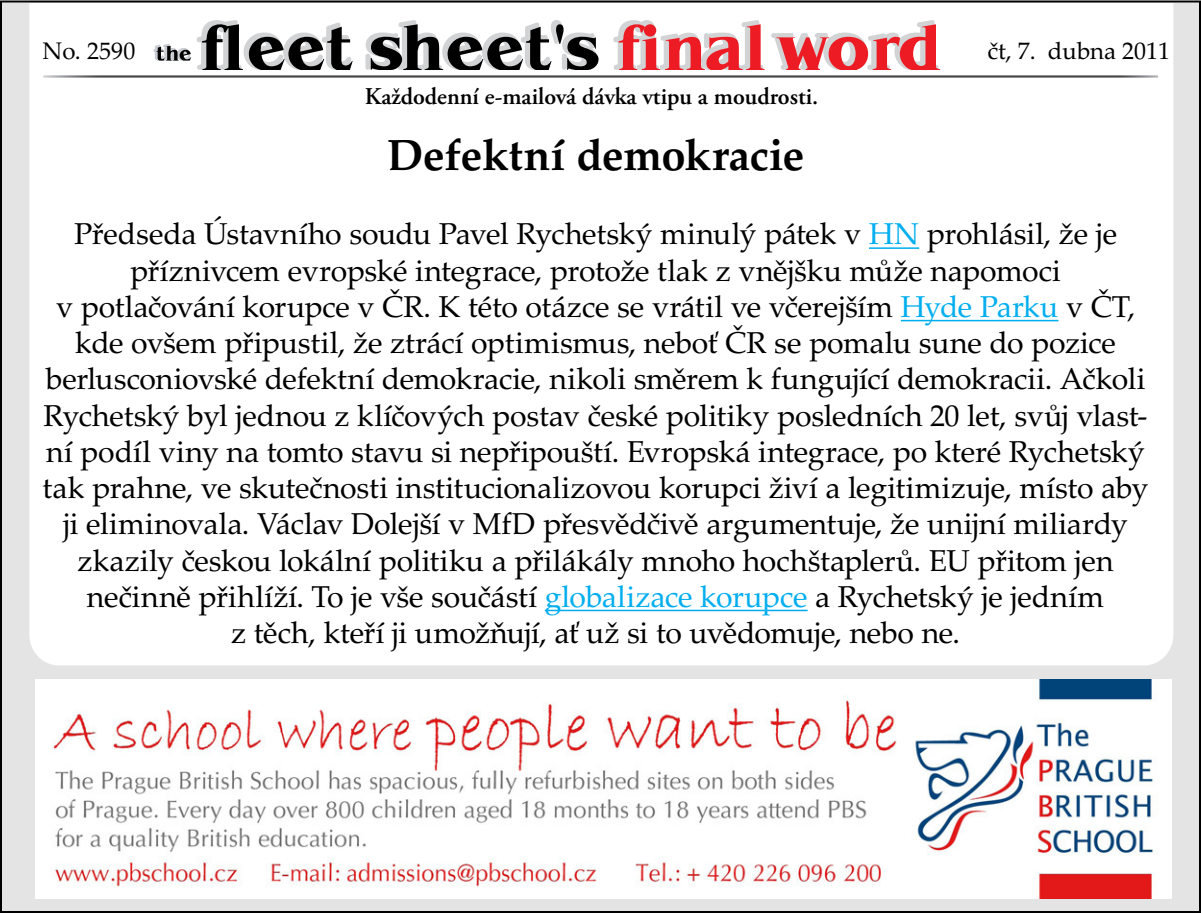
<style>
.page{position:relative;width:1201px;height:913px;background:#fff}
.page>*{position:absolute;margin:0;border:0;box-sizing:border-box;transform-origin:0 0}
.t1{font:700 43.6px "Palatino LTCE";letter-spacing:-.01em;color:#000}
.t2{font:30.2px/36.2px "Palatino LTCE";letter-spacing:-.01em;color:#000;text-align:center}
.t3{font:600 24px "Adobe Garamond Pro";color:#000}
.t4{font:24px "Palatino LTCE";color:#000}
.s1{color:#00aeef}
</style>
<div class="page">
<div style="left:1px;top:1px;width:1198px;height:910px;background:#e5e4e4"></div>
<div style="left:28px;top:1px;width:1146px;height:665px;background:#fff"></div>
<img style="left:40px;top:73px;width:1120px;height:7px">
<svg style="left:153px;top:20px;width:446px;height:50px;background:#a3a3a4"></svg>
<svg style="left:611px;top:20px;width:328px;height:50px;background:#eda0a3"></svg>
<hr style="left:868px;top:247px;width:51px;height:2px;background:#00aeef">
<hr style="left:900px;top:320px;width:158px;height:1px;background:#00aeef">
<hr style="left:544px;top:609px;width:263px;height:2px;background:#00aeef">
<img style="left:35px;top:679px;width:1136px;height:219px">
<p class="t4" style="left:42px;top:37px;width:94px">No. 2590</p>
<p class="t4" style="left:987px;top:37px;width:184px">čt, 7. dubna 2011</p>
<p class="t3" style="left:365px;top:83px;width:455px">Každodenní e-mailová dávka vtipu a moudrosti.</p>
<h1 class="t1" style="left:387px;top:129px;width:418px">Defektní demokracie</h1>
<p class="t2" style="left:42px;top:216px;width:1107px">Předseda Ústavního soudu Pavel Rychetský minulý pátek v <span class="s1">HN</span> prohlásil, že je příznivcem evropské integrace, protože tlak z vnějšku může napomoci<br>v potlačování korupce v ČR. K této otázce se vrátil ve včerejším <span class="s1">Hyde Parku</span> v ČT, kde ovšem připustil, že ztrácí optimismus, neboť ČR se pomalu sune do pozice berlusconiovské defektní demokracie, nikoli směrem k fungující demokracii. Ačkoli Rychetský byl jednou z klíčových postav české politiky posledních 20 let, svůj vlast&shy;ní podíl viny na tomto stavu si nepřipouští. Evropská integrace, po které Rychetský tak prahne, ve skutečnosti institucionalizovou korupci živí a legitimizuje, místo aby ji eliminovala. Václav Dolejší v MfD přesvědčivě argumentuje, že unijní miliardy zkazily českou lokální politiku a přilákály mnoho hochštaplerů. EU přitom jen nečinně přihlíží. To je vše součástí <span class="s1">globalizace korupce</span> a Rychetský je jedním<br>z těch, kteří ji umožňují, ať už si to uvědomuje, nebo ne.</p>
</div>
